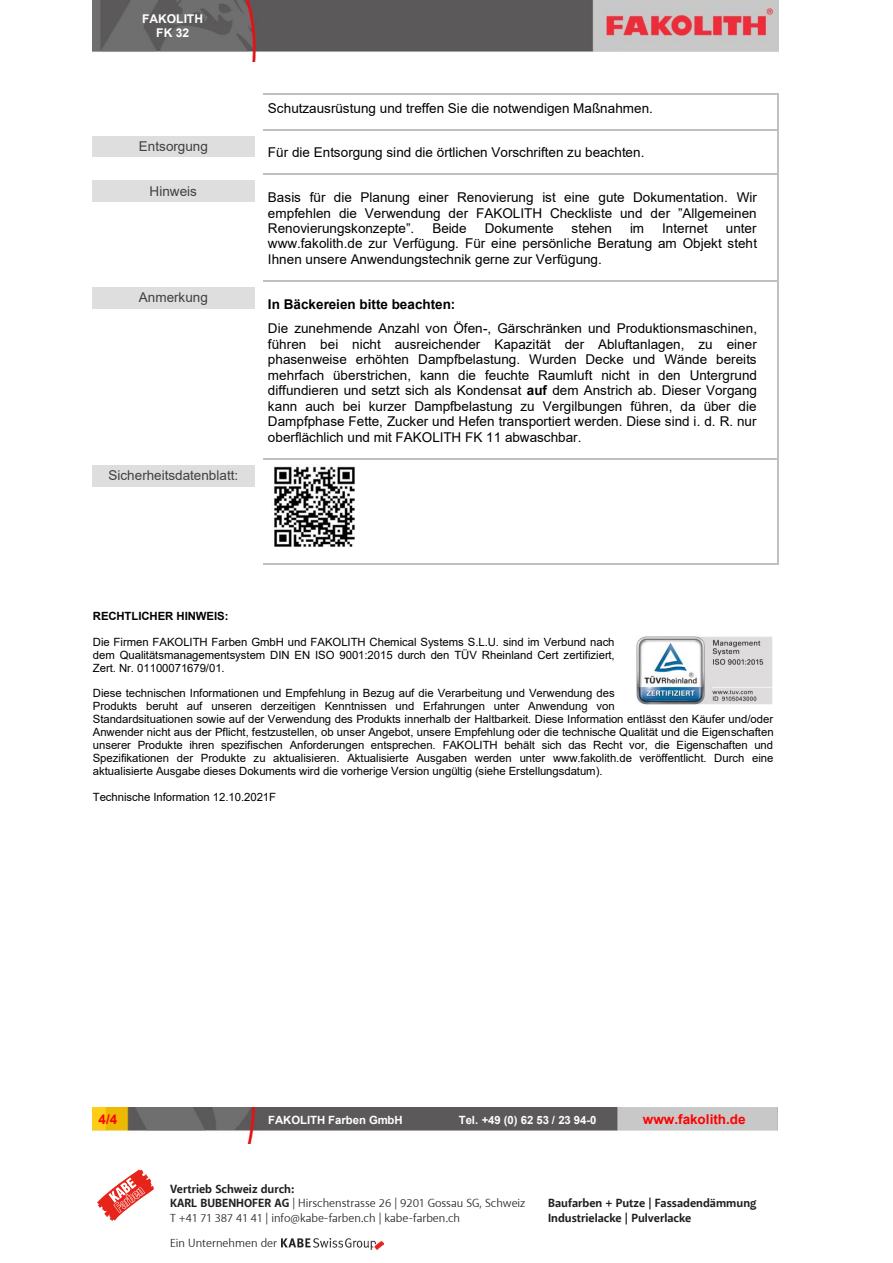
<style>
.page{position:relative;width:893px;height:1263px;background:#fff}
.page>*{position:absolute;margin:0;border:0;box-sizing:border-box;transform-origin:0 0}
.t1{font:13.5px/15.5px "Arial";letter-spacing:.005em;color:#000;text-align:justify}
.t2{font:13.5px "Arial";letter-spacing:.005em;color:#404040}
.t3{font:700 13.5px "Arial";color:#f00}
.t4{font:12px "Akagi Pro";color:#231f20}
.t5{font:700 12px "Akagi Pro";color:#231f20}
.t6{font:700 12px/13.8px "Arial";color:#fff;text-align:center}
.t7{font:11.4px/12.9px "Arial";color:#000;text-align:justify}
.t8{font:700 11.4px "Arial";letter-spacing:-.005em;color:#fff}
.t9{font:700 11.4px "Arial";letter-spacing:-.01em;color:#000}
.s1{font-weight:700}
</style>
<div class="page">
<svg style="left:97px;top:1169px;width:57px;height:52px"></svg>
<img style="left:281px;top:1238px;width:103px;height:12px">
<img style="left:93px;top:0;width:685px;height:62px">
<img style="left:93px;top:1108px;width:684px;height:35px">
<hr style="left:263px;top:93px;width:515px;height:2px;background:#c0c0c0">
<div style="left:92px;top:136px;width:162px;height:21px;background:#dedede"></div>
<hr style="left:263px;top:129px;width:515px;height:1px;background:#c0c0c0">
<svg style="left:778px;top:93px;width:1px;height:43px"></svg>
<hr style="left:778px;top:136px;width:1px;height:38px;background:#c0c0c0">
<div style="left:92px;top:180px;width:162px;height:22px;background:#dedede"></div>
<hr style="left:263px;top:174px;width:515px;height:1px;background:#c0c0c0">
<hr style="left:778px;top:180px;width:1px;height:100px;background:#c0c0c0">
<div style="left:92px;top:287px;width:162px;height:21px;background:#dedede"></div>
<hr style="left:263px;top:280px;width:515px;height:1px;background:#c0c0c0">
<hr style="left:778px;top:287px;width:1px;height:171px;background:#c0c0c0">
<div style="left:92px;top:465px;width:162px;height:21px;background:#dedede"></div>
<hr style="left:263px;top:458px;width:515px;height:1px;background:#c0c0c0">
<hr style="left:263px;top:564px;width:515px;height:1px;background:#c0c0c0">
<hr style="left:778px;top:465px;width:1px;height:99px;background:#c0c0c0">
<img style="left:274px;top:466px;width:81px;height:81px">
<img style="left:636px;top:636px;width:136px;height:69px">
<p class="t6" style="left:142px;top:12px;width:62px">FAKOLITH<br>FK 32</p>
<p class="t1" style="left:268px;top:100px;width:386px">Schutzausrüstung und treffen Sie die notwendigen Maßnahmen.</p>
<p class="t2" style="left:139px;top:137px;width:71px">Entsorgung</p>
<p class="t1" style="left:268px;top:145px;width:378px">Für die Entsorgung sind die örtlichen Vorschriften zu beachten.</p>
<p class="t2" style="left:150px;top:182px;width:49px">Hinweis</p>
<p class="t1" style="left:268px;top:189px;width:491px">Basis für die Planung einer Renovierung ist eine gute Dokumentation. Wir empfehlen die Verwendung der FAKOLITH Checkliste und der ”Allgemeinen Renovierungskonzepte”.</p>
<p class="t1" style="left:432px;top:220px;width:36px">Beide</p>
<p class="t1" style="left:485px;top:220px;width:70px">Dokumente</p>
<p class="t1" style="left:571px;top:220px;width:42px">stehen</p>
<p class="t1" style="left:630px;top:220px;width:16px">im</p>
<p class="t1" style="left:662px;top:220px;width:47px">Internet</p>
<p class="t1" style="left:268px;top:220px;width:491px;text-indent:458px">unter www.fakolith.de zur Verfügung. Für eine persönliche Beratung am Objekt steht Ihnen unsere Anwendungstechnik gerne zur Verfügung.</p>
<p class="t2" style="left:139px;top:288px;width:71px">Anmerkung</p>
<p class="t1" style="left:268px;top:291px;width:491px;line-height:24.5px"><span class="s1">In Bäckereien bitte beachten:<br></span>Die zunehmende Anzahl von Öfen-, Gärschränken und Produktionsmaschinen,</p>
<p class="t1" style="left:268px;top:336px;width:491px">führen bei nicht ausreichender Kapazität der Abluftanlagen, zu einer phasenweise erhöhten Dampfbelastung. Wurden Decke und Wände bereits mehrfach überstrichen, kann die feuchte Raumluft nicht in den Untergrund diffundieren und setzt sich als Kondensat <span class="s1">auf</span> dem Anstrich ab. Dieser Vorgang kann auch bei kurzer Dampfbelastung zu Vergilbungen führen, da über die Dampfphase Fette, Zucker und Hefen transportiert werden. Diese sind i. d. R. nur oberflächlich und mit FAKOLITH FK 11 abwaschbar.</p>
<p class="t2" style="left:108px;top:466px;width:131px">Sicherheitsdatenblatt:</p>
<p class="t9" style="left:93px;top:608px;width:137px">RECHTLICHER HINWEIS:</p>
<p class="t7" style="left:93px;top:635px;width:523px">Die Firmen FAKOLITH Farben GmbH und FAKOLITH Chemical Systems S.L.U. sind im Verbund nach dem Qualitätsmanagementsystem DIN EN ISO 9001:2015 durch den TÜV Rheinland Cert zertifiziert, Zert. Nr. 01100071679/01.</p>
<p class="t7" style="left:93px;top:687px;width:682px;text-align:left">Diese technischen Informationen und Empfehlung in Bezug auf die Verarbeitung und Verwendung des<br>Produkts beruht auf unseren derzeitigen Kenntnissen und Erfahrungen unter Anwendung von<br>Standardsituationen sowie auf der Verwendung des Produkts innerhalb der Haltbarkeit. Diese Information entlässt den Käufer und/oder Anwender nicht aus der Pflicht, festzustellen, ob unser Angebot, unsere Empfehlung oder die technische Qualität und die Eigenschaften unserer Produkte ihren spezifischen Anforderungen entsprechen. FAKOLITH behält sich das Recht vor, die Eigenschaften und Spezifikationen der Produkte zu aktualisieren. Aktualisierte Ausgaben werden unter www.fakolith.de veröffentlicht. Durch eine aktualisierte Ausgabe dieses Dokuments wird die vorherige Version ungültig (siehe Erstellungsdatum).</p>
<p class="t7" style="left:93px;top:790px;width:185px">Technische Information 12.10.2021F</p>
<p class="t3" style="left:99px;top:1109px;width:20px">4/4</p>
<p class="t8" style="left:268px;top:1112px;width:136px">FAKOLITH Farben GmbH</p>
<p class="t8" style="left:459px;top:1112px;width:139px">Tel. +49 (0) 62 53 / 23 94-0</p>
<p class="t3" style="left:643px;top:1109px;width:104px">www.fakolith.de</p>
<p class="t5" style="left:170px;top:1181px;width:126px">Vertrieb Schweiz durch:</p>
<p class="t4" style="left:170px;top:1196px;width:357px"><span class="s1">KARL BUBENHOFER AG</span> | Hirschenstrasse 26 | 9201 Gossau SG, Schweiz</p>
<p class="t5" style="left:548px;top:1196px;width:210px">Baufarben + Putze | Fassadendämmung</p>
<p class="t4" style="left:170px;top:1210px;width:292px">T +41 71 387 41 41 | info@kabe-farben.ch | kabe-farben.ch</p>
<p class="t5" style="left:548px;top:1210px;width:145px">Industrielacke | Pulverlacke</p>
<p class="t4" style="left:170px;top:1235px;width:109px">Ein Unternehmen der</p>
</div>
